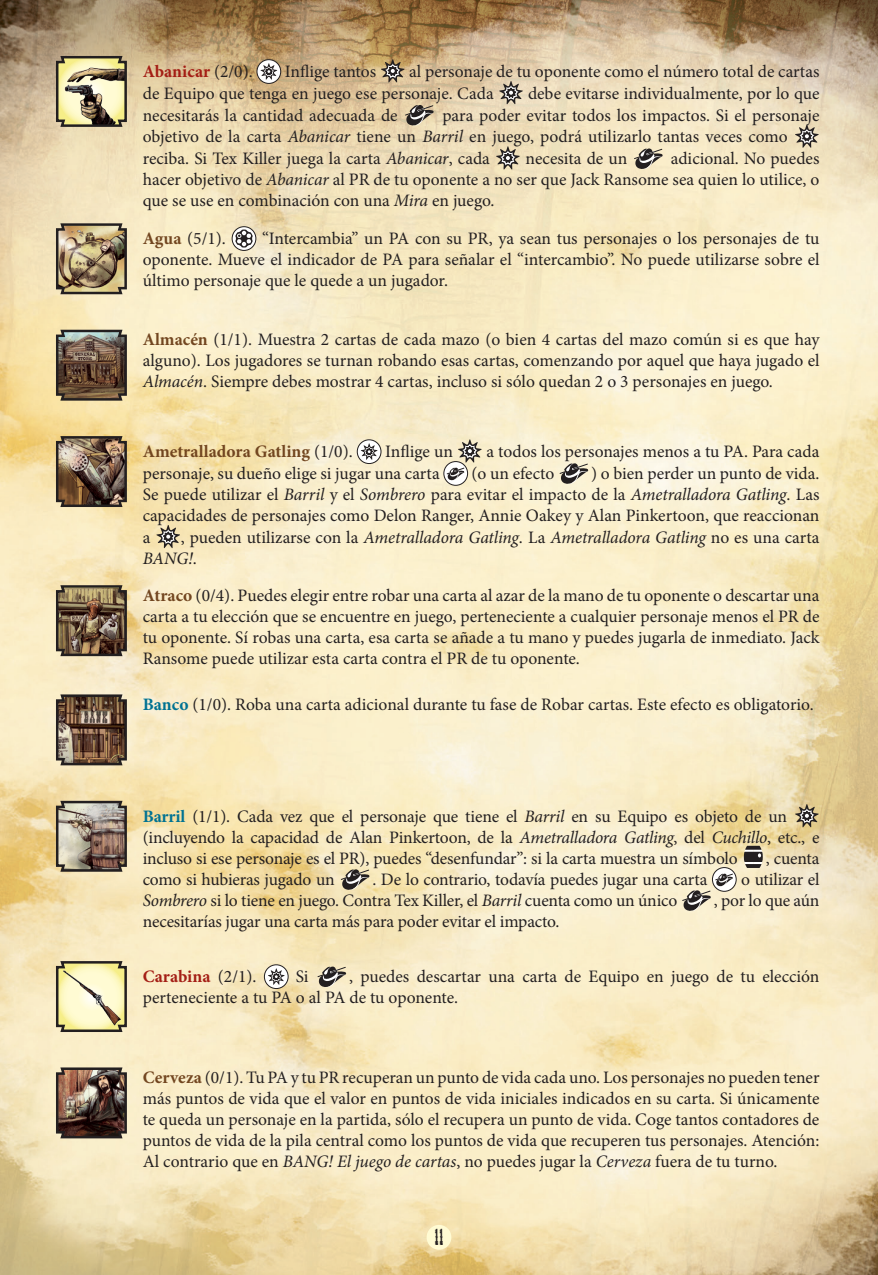
<style>
.page{position:relative;width:878px;height:1275px;background:#fff}
.page>*{position:absolute;margin:0;border:0;box-sizing:border-box;transform-origin:0 0}
.t1{font:22.5px "Saloon After";color:#231f20}
.t2{font:17.5px/21px "Minion Pro";letter-spacing:-.005em;color:#231f20;text-align:justify}
.t3{font:italic 17.5px/21px "Minion Pro";letter-spacing:-.01em;color:#231f20}
.t4{font:700 17.5px "Minion Pro";color:#a41e15}
.t5{font:700 17.5px "Minion Pro";color:#724620}
.s1{font-weight:400;color:#231f20}
.s2{font-style:italic}
.s3{font-weight:700;color:#724620}
.s4{font-style:normal}
.s5{font-weight:700;color:#007292}
</style>
<div class="page">
<img style="left:0;top:0;width:877px;height:1274px">
<img style="left:55px;top:55px;width:73px;height:73px">
<svg style="left:257px;top:60px;width:23px;height:23px"></svg>
<svg style="left:260px;top:63px;width:17px;height:17px"></svg>
<div style="left:256px;top:59px;width:25px;height:25px;border:1px solid #231f20;border-radius:50%"></div>
<svg style="left:380px;top:59px;width:24px;height:24px"></svg>
<svg style="left:498px;top:81px;width:25px;height:23px"></svg>
<svg style="left:404px;top:104px;width:32px;height:22px"></svg>
<svg style="left:794px;top:124px;width:24px;height:24px"></svg>
<svg style="left:495px;top:146px;width:25px;height:24px"></svg>
<svg style="left:633px;top:147px;width:32px;height:23px"></svg>
<img style="left:55px;top:222px;width:73px;height:73px">
<svg style="left:232px;top:227px;width:24px;height:23px"></svg>
<svg style="left:235px;top:229px;width:17px;height:18px"></svg>
<div style="left:231px;top:226px;width:25px;height:25px;border:1px solid #231f20;border-radius:50%"></div>
<img style="left:55px;top:328px;width:73px;height:74px">
<img style="left:55px;top:435px;width:73px;height:73px">
<svg style="left:357px;top:439px;width:24px;height:24px"></svg>
<svg style="left:360px;top:443px;width:17px;height:17px"></svg>
<div style="left:357px;top:439px;width:24px;height:25px;border:1px solid #231f20;border-radius:50%"></div>
<svg style="left:443px;top:461px;width:24px;height:24px"></svg>
<svg style="left:446px;top:439px;width:36px;height:41px"></svg>
<div style="left:443px;top:461px;width:25px;height:24px;border:1px solid #231f20;border-radius:50%"></div>
<svg style="left:559px;top:462px;width:32px;height:22px"></svg>
<svg style="left:156px;top:524px;width:24px;height:24px"></svg>
<img style="left:55px;top:584px;width:73px;height:73px">
<img style="left:55px;top:693px;width:73px;height:73px">
<img style="left:55px;top:799px;width:73px;height:73px">
<svg style="left:794px;top:803px;width:24px;height:24px"></svg>
<svg style="left:743px;top:845px;width:19px;height:22px"></svg>
<svg style="left:340px;top:868px;width:32px;height:22px"></svg>
<svg style="left:712px;top:867px;width:24px;height:24px"></svg>
<div style="left:711px;top:867px;width:25px;height:24px;border:1px solid #231f20;border-radius:50%"></div>
<svg style="left:681px;top:872px;width:53px;height:39px;background:#cfc7b3"></svg>
<svg style="left:55px;top:959px;width:73px;height:74px;background:#d6cfa3"></svg>
<svg style="left:264px;top:964px;width:24px;height:24px"></svg>
<svg style="left:268px;top:967px;width:17px;height:17px"></svg>
<div style="left:264px;top:964px;width:24px;height:24px;border:1px solid #231f20;border-radius:50%"></div>
<svg style="left:317px;top:965px;width:32px;height:22px"></svg>
<img style="left:55px;top:1065px;width:73px;height:74px">
<div style="left:426px;top:1224px;width:25px;height:25px;background:#fffbd3;border-radius:50%"></div>
<p class="t4" style="left:143px;top:59px;width:111px">Abanicar <span class="s1">(2/0).</span></p>
<p class="t2" style="left:285px;top:61px;width:93px">Inflige tantos</p>
<p class="t2" style="left:143px;top:61px;width:678px;line-height:21.8px;text-indent:266px">al personaje de tu oponente como el número total de cartas de Equipo que tenga en juego ese personaje. Cada</p>
<p class="t2" style="left:528px;top:83px;width:293px">debe evitarse individualmente, por lo que</p>
<p class="t2" style="left:143px;top:104px;width:678px;line-height:21.8px;text-align:left;text-indent:299px">para poder evitar todos los impactos. Si el personaje objetivo de la carta <span class="s2">Abanicar</span> tiene un <span class="s2">Barril</span> en juego, podrá utilizarlo tantas veces como reciba. Si Tex Killer juega la carta <span class="s2">Abanicar</span>, cada</p>
<p class="t2" style="left:143px;top:105px;width:256px">necesitarás la cantidad adecuada de</p>
<p class="t2" style="left:143px;top:148px;width:678px;text-indent:527px">adicional. No puedes hacer objetivo de <span class="s2">Abanicar</span> al PR de tu oponente a no ser que Jack Ransome sea quien lo utilice, o que se use en combinación con una <span class="s2">Mira</span> en juego.</p>
<p class="t2" style="left:143px;top:228px;width:85px"><span class="s3">Agua</span> (5/1).</p>
<p class="t2" style="left:525px;top:148px;width:103px">necesita de un</p>
<p class="t2" style="left:143px;top:228px;width:678px;text-indent:119px">“Intercambia” un PA con su PR, ya sean tus personajes o los personajes de tu oponente. Mueve el indicador de PA para señalar el “intercambio”. No puede utilizarse sobre el último personaje que le quede a un jugador.</p>
<p class="t2" style="left:143px;top:329px;width:678px"><span class="s3">Almacén</span> (1/1). Muestra 2 cartas de cada mazo (o bien 4 cartas del mazo común si es que hay alguno). Los jugadores se turnan robando esas cartas, comenzando por aquel que haya jugado el <span class="s2">Almacén</span>. Siempre debes mostrar 4 cartas, incluso si sólo quedan 2 o 3 personajes en juego.</p>
<p class="t5" style="left:143px;top:439px;width:211px">Ametralladora Gatling <span class="s1">(1/0).</span></p>
<p class="t2" style="left:385px;top:441px;width:69px">Inflige un</p>
<p class="t2" style="left:486px;top:441px;width:334px">a todos los personajes menos a tu PA. Para cada</p>
<p class="t2" style="left:143px;top:463px;width:298px">personaje, su dueño elige si jugar una carta</p>
<p class="t2" style="left:471px;top:463px;width:84px">(o un efecto</p>
<p class="t2" style="left:143px;top:463px;width:678px;text-indent:448px">) o bien perder un punto de vida.<br>Se puede utilizar el <span class="s2">Barril</span> y el <span class="s2">Sombrero</span> para evitar el impacto de la <span class="s2">Ametralladora Gatling</span>. Las capacidades de personajes como Delon Ranger, Annie Oakey y Alan Pinkertoon, que reaccionan a</p>
<p class="t3" style="left:143px;top:526px;width:678px;text-indent:38px"><span class="s4">, pueden utilizarse con la</span> Ametralladora Gatling<span class="s4">. La</span> Ametralladora Gatling <span class="s4">no es una carta<br></span>BANG!<span class="s4">.</span></p>
<p class="t2" style="left:143px;top:584px;width:678px"><span class="s3">Atraco</span> (0/4). Puedes elegir entre robar una carta al azar de la mano de tu oponente o descartar una carta a tu elección que se encuentre en juego, perteneciente a cualquier personaje menos el PR de tu oponente. Sí robas una carta, esa carta se añade a tu mano y puedes jugarla de inmediato. Jack Ransome puede utilizar esta carta contra el PR de tu oponente.</p>
<p class="t2" style="left:143px;top:694px;width:672px"><span class="s5">Banco</span> (1/0). Roba una carta adicional durante tu fase de Robar cartas. Este efecto es obligatorio.</p>
<p class="t2" style="left:143px;top:805px;width:678px;text-align:left"><span class="s5">Barril</span> (1/1). Cada vez que el personaje que tiene el <span class="s2">Barril</span> en su Equipo es objeto de un (incluyendo la capacidad de Alan Pinkertoon, de la <span class="s2">Ametralladora Gatling</span>, del <span class="s2">Cuchillo</span>, etc., e incluso si ese personaje es el PR), puedes “desenfundar”: si la carta muestra un símbolo</p>
<p class="t2" style="left:765px;top:847px;width:55px">, cuenta</p>
<p class="t2" style="left:143px;top:868px;width:193px">como si hubieras jugado un</p>
<p class="t2" style="left:372px;top:868px;width:336px">. De lo contrario, todavía puedes jugar una carta</p>
<p class="t2" style="left:741px;top:868px;width:80px">o utilizar el</p>
<p class="t2" style="left:143px;top:889px;width:536px"><span class="s2">Sombrero</span> si lo tiene en juego. Contra Tex Killer, el <span class="s2">Barril</span> cuenta como un único</p>
<p class="t2" style="left:713px;top:889px;width:107px">, por lo que aún</p>
<p class="t2" style="left:143px;top:910px;width:418px">necesitarías jugar una carta más para poder evitar el impacto.</p>
<p class="t4" style="left:143px;top:964px;width:115px">Carabina <span class="s1">(2/1).</span></p>
<p class="t2" style="left:295px;top:966px;width:14px">Si</p>
<p class="t2" style="left:143px;top:966px;width:678px;text-indent:206px">, puedes descartar una carta de Equipo en juego de tu elección perteneciente a tu PA o al PA de tu oponente.</p>
<p class="t2" style="left:143px;top:1066px;width:678px"><span class="s3">Cerveza</span> (0/1). Tu PA y tu PR recuperan un punto de vida cada uno. Los personajes no pueden tener más puntos de vida que el valor en puntos de vida iniciales indicados en su carta. Si únicamente te queda un personaje en la partida, sólo el recupera un punto de vida. Coge tantos contadores de puntos de vida de la pila central como los puntos de vida que recuperen tus personajes. Atención:<br>Al contrario que en <span class="s2">BANG! El juego de cartas</span>, no puedes jugar la <span class="s2">Cerveza</span> fuera de tu turno.</p>
<p class="t1" style="left:434px;top:1223px;width:11px">11</p>
</div>
